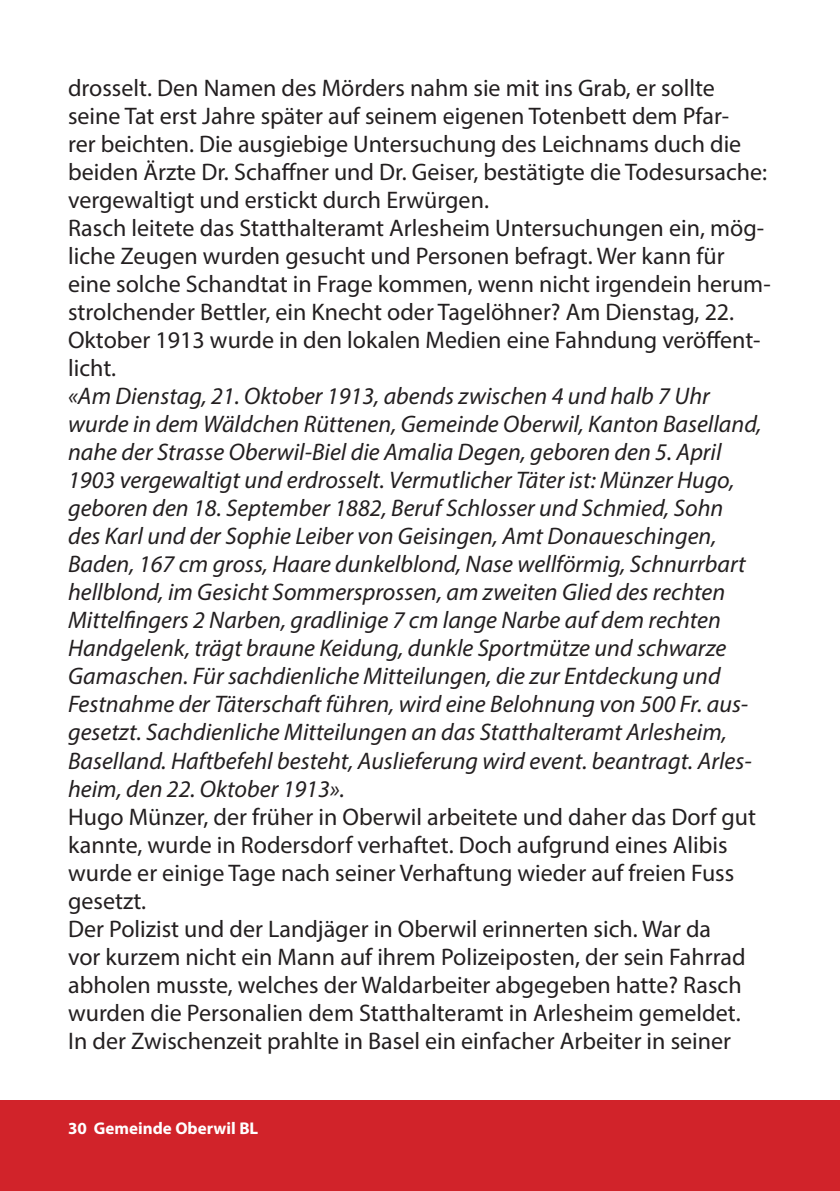
<style>
.page{position:relative;width:840px;height:1191px;background:#fff}
.page>*{position:absolute;margin:0;border:0;box-sizing:border-box;transform-origin:0 0}
.t1{font:24px/28px "Myriad Pro";color:#231f20}
.t2{font:italic 24px/28px "Myriad Pro";color:#231f20}
.t3{font:700 17px "Myriad Pro";color:#fff}
</style>
<div class="page">
<div style="left:0;top:1100px;width:839px;height:91px;background:#d1232a"></div>
<p class="t1" style="left:68px;top:74px;width:703px">drosselt. Den Namen des Mörders nahm sie mit ins Grab, er sollte seine Tat erst Jahre später auf seinem eigenen Totenbett dem Pfar-<br>rer beichten. Die ausgiebige Untersuchung des Leichnams duch die beiden Ärzte Dr. Schaffner und Dr. Geiser, bestätigte die Todesursache: vergewaltigt und erstickt durch Erwü rgen.<br>Rasch leitete das Statthalteramt Arlesheim Untersuchungen ein, mög&shy;liche Zeugen wurden gesucht und Personen befragt. Wer kann fü r eine solche Schandtat in Frage kommen, wenn nicht irgendein herum&shy;strolchender Bettler, ein Knecht oder Tagelöhner? Am Dienstag, 22.<br>Oktober 1913 wurde in den lokalen Medien eine Fahndung veröffent&shy;licht.</p>
<p class="t2" style="left:68px;top:382px;width:694px">«Am Dienstag, 21. Oktober 1913, abends zwischen 4 und halb 7 Uhr wurde in dem Wäldchen Rüttenen, Gemeinde Oberwil, Kanton Baselland, nahe der Strasse Oberwil-Biel die Amalia Degen, geboren den 5. April 1903 vergewaltigt und erdrosselt. Vermutlicher Täter ist: Münzer Hugo, geboren den 18. September 1882, Beruf Schlosser und Schmied, Sohn des Karl und der Sophie Leiber von Geisingen, Amt Donaueschingen, Baden, 167 cm gross, Haare dunkelblond, Nase wellförmig, Schnurrbart hellblond, im Gesicht Sommersprossen, am zweiten Glied des rechten Mittelfingers 2 Narben, gradlinige 7 cm lange Narbe auf dem rechten Handgelenk, trägt braune Keidung, dunkle Sportmütze und schwarze Gamaschen. Für sachdienliche Mitteilungen, die zur Entdeckung und Festnahme der Täterschaft führen, wird eine Belohnung von 500 Fr. aus&shy;gesetzt. Sachdienliche Mitteilungen an das Statthalteramt Arlesheim, Baselland. Haftbefehl besteht, Auslieferung wird event. beantragt. Arles&shy;heim, den 22. Oktober 1913».</p>
<p class="t1" style="left:68px;top:802px;width:689px">Hugo Mü nzer, der frü her in Oberwil arbeitete und daher das Dorf gut kannte, wurde in Rodersdorf verhaftet. Doch aufgrund eines Alibis wurde er einige Tage nach seiner Verhaftung wieder auf freien Fuss gesetzt.<br>Der Polizist und der Landjäger in Oberwil erinnerten sich. War da<br>vor kurzem nicht ein Mann auf ihrem Polizeiposten, der sein Fahrrad abholen musste, welches der Waldarbeiter abgegeben hatte? Rasch wurden die Personalien dem Statthalteramt in Arlesheim gemeldet.<br>In der Zwischenzeit prahlte in Basel ein einfacher Arbeiter in seiner</p>
<p class="t3" style="left:68px;top:1117px;width:191px">30 Gemeinde Oberwil BL</p>
</div>
